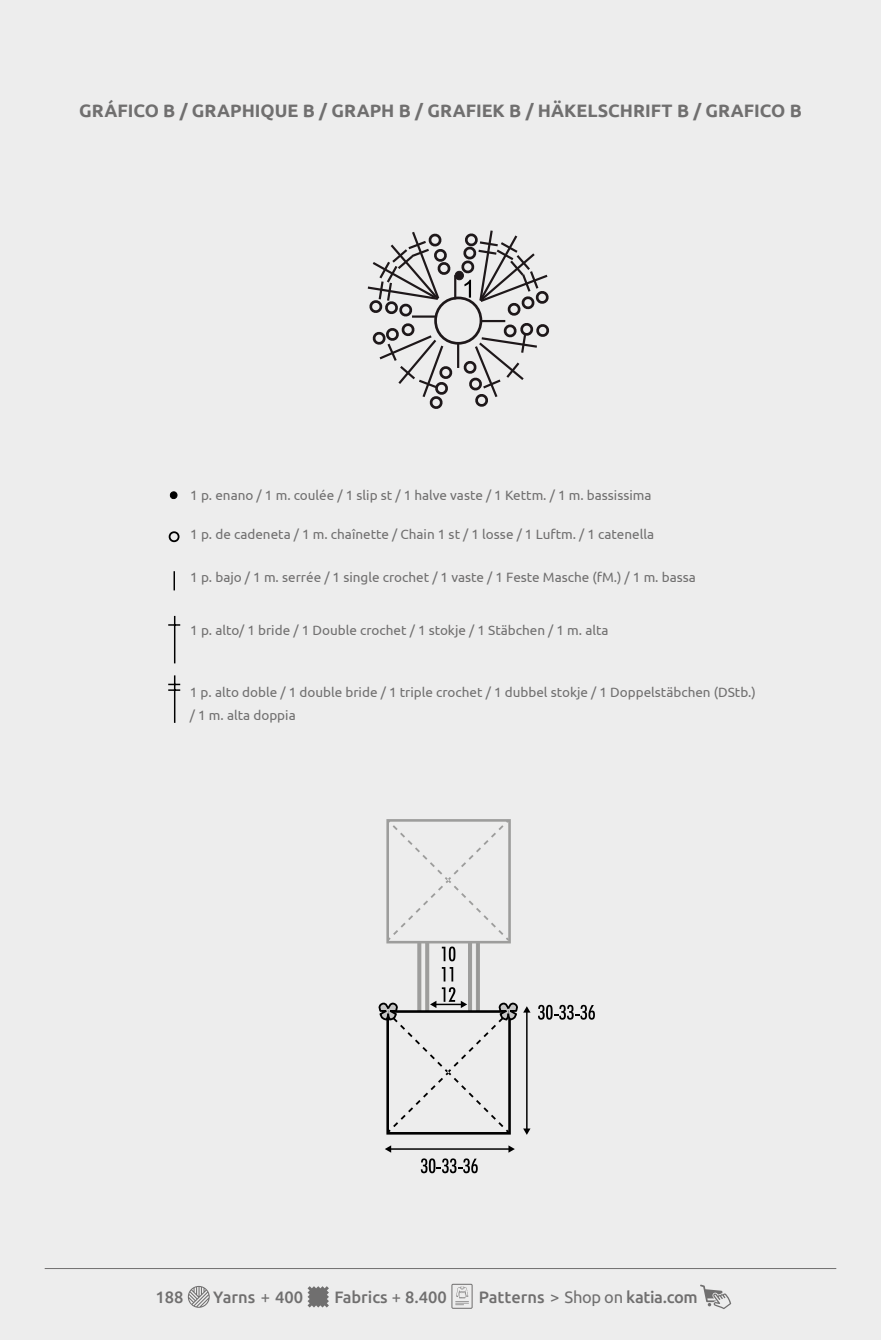
<style>
.page{position:relative;width:881px;height:1340px;background:#fff}
.page>*{position:absolute;margin:0;border:0;box-sizing:border-box;transform-origin:0 0}
.t1{font:700 18px "Ubuntu";color:#706f6f}
.t2{font:500 16.43px "Ubuntu";color:#706f6f}
.t3{font:16.43px "Ubuntu";color:#706f6f}
.t4{font:13.5px/23.6px "Ubuntu";color:#706f6f}
.s1{font-weight:400}
</style>
<div class="page">
<div style="left:0;top:0;width:880px;height:1339px;background:#ededed"></div>
<hr style="left:45px;top:1268px;width:791px;height:1px;background:#706f6f">
<svg style="left:700px;top:1284px;width:31px;height:25px"></svg>
<svg style="left:188px;top:1286px;width:22px;height:21px"></svg>
<svg style="left:307px;top:1286px;width:22px;height:21px"></svg>
<svg style="left:451px;top:1283px;width:21px;height:25px"></svg>
<div style="left:455px;top:271px;width:8px;height:9px;background:#1e181a;border-radius:50%"></div>
<div style="left:454px;top:271px;width:9px;height:9px;border:1px solid #1e181a;border-radius:50%"></div>
<hr style="left:454px;top:275px;width:2px;height:24px;background:#1e181a">
<hr style="left:457px;top:344px;width:2px;height:24px;background:#1e181a">
<svg style="left:367px;top:232px;width:86px;height:177px"></svg>
<div style="left:434px;top:296px;width:48px;height:48px;border:3px solid #1e181a;border-radius:50%"></div>
<svg style="left:459px;top:230px;width:91px;height:177px"></svg>
<svg style="left:170px;top:491px;width:7px;height:8px"></svg>
<div style="left:169px;top:531px;width:10px;height:11px;border:2px solid #000;border-radius:50%"></div>
<svg style="left:173px;top:571px;width:2px;height:19px"></svg>
<hr style="left:174px;top:616px;width:1px;height:47px;background:#000">
<hr style="left:174px;top:675px;width:1px;height:48px;background:#000">
<svg style="left:168px;top:683px;width:12px;height:8px"></svg>
<svg style="left:425px;top:961px;width:4px;height:26px"></svg>
<svg style="left:417px;top:961px;width:4px;height:26px"></svg>
<svg style="left:476px;top:961px;width:4px;height:26px"></svg>
<hr style="left:468px;top:941px;width:4px;height:71px;background:#9d9d9c">
<svg style="left:386px;top:819px;width:125px;height:142px"></svg>
<svg style="left:441px;top:967px;width:12px;height:14px"></svg>
<svg style="left:420px;top:1158px;width:57px;height:15px"></svg>
<svg style="left:538px;top:1004px;width:56px;height:15px"></svg>
<hr style="left:390px;top:1148px;width:119px;height:1px;background:#000">
<svg style="left:508px;top:1145px;width:6px;height:7px"></svg>
<svg style="left:385px;top:1145px;width:6px;height:7px"></svg>
<svg style="left:378px;top:987px;width:152px;height:147px"></svg>
<h1 class="t1" style="left:79px;top:100px;width:723px">GRÁFICO B / GRAPHIQUE B / GRAPH B / GRAFIEK B / HÄKELSCHRIFT B / GRAFICO B</h1>
<p class="t4" style="left:190px;top:483px;width:462px">1 p. enano / 1 m. coulée / 1 slip st / 1 halve vaste / 1 Kettm. / 1 m. bassissima</p>
<p class="t4" style="left:190px;top:522px;width:465px">1 p. de cadeneta / 1 m. chaînette / Chain 1 st / 1 losse / 1 Luftm. / 1 catenella</p>
<p class="t4" style="left:190px;top:565px;width:507px">1 p. bajo / 1 m. serrée / 1 single crochet / 1 vaste / 1 Feste Masche (fM.) / 1 m. bassa</p>
<p class="t4" style="left:190px;top:618px;width:419px">1 p. alto/ 1 bride / 1 Double crochet / 1 stokje / 1 Stäbchen / 1 m. alta</p>
<p class="t4" style="left:190px;top:679px;width:567px">1 p. alto doble / 1 double bride / 1 triple crochet / 1 dubbel stokje / 1 Doppelstäbchen (DStb.) / 1 m. alta doppia</p>
<p class="t2" style="left:334px;top:1287px;width:114px">Fabrics 8.400</p>
<p class="t2" style="left:478px;top:1287px;width:220px">Patterns <span class="s1">&gt; Shop on</span> katia.com</p>
<p class="t2" style="left:155px;top:1287px;width:30px">188</p>
<p class="t2" style="left:213px;top:1287px;width:92px">Yarns <span class="s1">+</span> 400</p>
<p class="t3" style="left:391px;top:1289px;width:11px">+</p>
</div>
